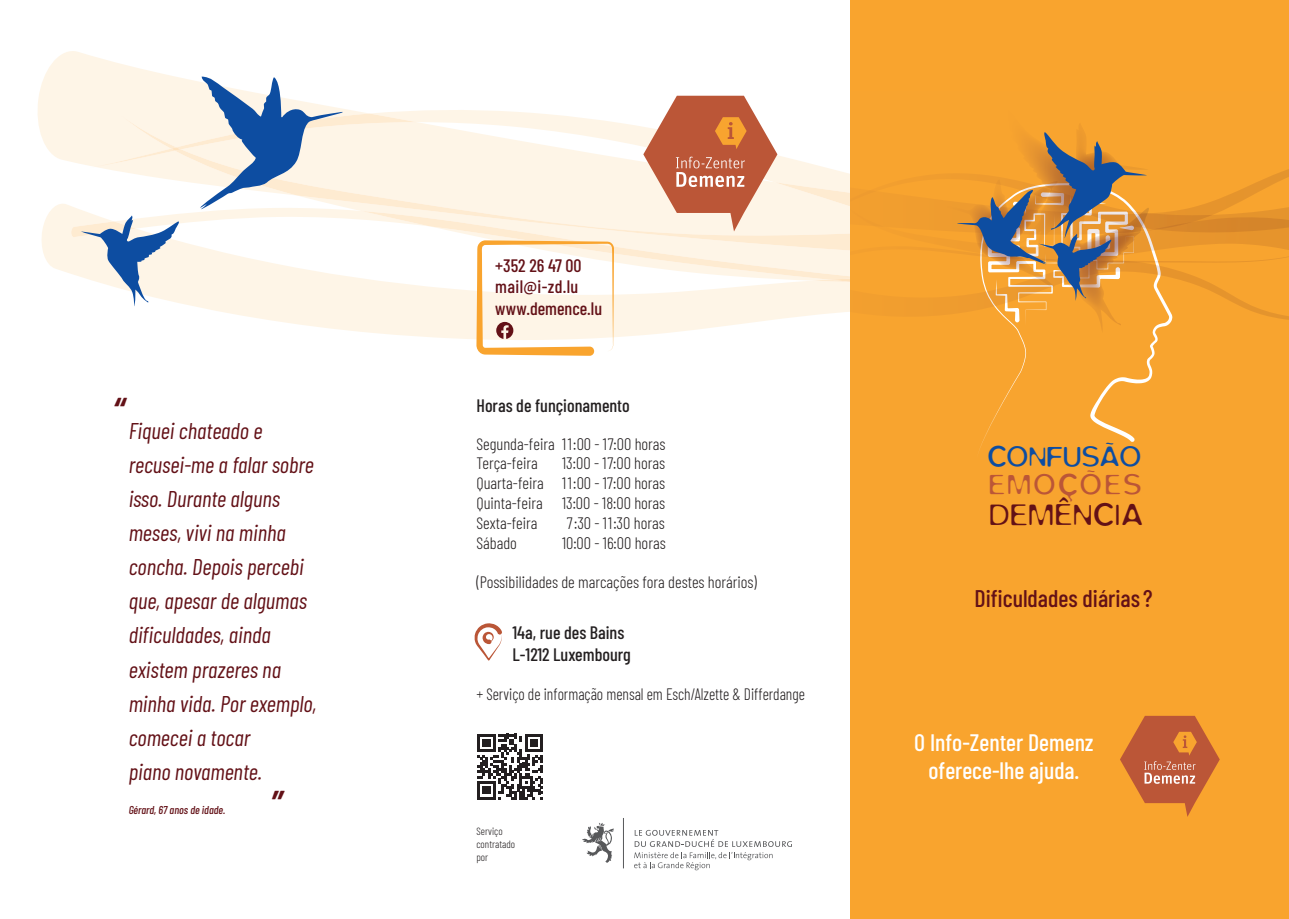
<style>
.page{position:relative;width:1289px;height:919px;background:#fff}
.page>*{position:absolute;margin:0;border:0;box-sizing:border-box;transform-origin:0 0}
.t1{font:italic 600 38.7px "Barlow Condensed";color:#631117}
.t2{font:300 33.75px "Blur";letter-spacing:.02em;color:#631117}
.t3{font:300 31.35px "Blur";letter-spacing:.075em;color:#bb5637}
.t4{font:300 31.05px "Blur";color:#0d4da1}
.t5{font:500 24.75px "Barlow Condensed";color:#631117}
.t6{font:500 24px "Barlow Condensed";color:#631117}
.t7{font:500 23.7px/28.5px "Barlow Condensed";color:#fff;text-align:center}
.t8{font:italic 22.65px/34px "Barlow Condensed";color:#631117}
.t9{font:500 18px "Barlow Condensed";color:#231f20}
.t10{font:500 18px "Barlow Condensed";color:#631117}
.t11{font:300 16.5px "Barlow Condensed";color:#231f20}
.t12{font:300 16.5px "Barlow Condensed";color:#231f20;scale:.94 1}
.t13{font:italic 500 11.4px "Barlow Condensed";color:#631117}
.t14{font:300 10.5px/12.6px "Barlow Condensed";color:#231f20}
</style>
<div class="page">
<svg style="left:37px;top:51px;width:707px;height:115px"></svg>
<svg style="left:95px;top:113px;width:548px;height:67px;fill:#fef5e7"></svg>
<svg style="left:171px;top:147px;width:640px;height:56px;background:#fef5e8"></svg>
<svg style="left:41px;top:203px;width:770px;height:136px;fill:#fef5e7"></svg>
<svg style="left:71px;top:221px;width:740px;height:81px;fill:#fef5e7"></svg>
<div style="left:850px;top:0;width:438px;height:918px;background:#f9a42e"></div>
<svg style="left:979px;top:333px;width:179px;height:117px"></svg>
<svg style="left:811px;top:127px;width:477px;height:206px"></svg>
<svg style="left:81px;top:215px;width:99px;height:91px"></svg>
<svg style="left:200px;top:77px;width:145px;height:132px"></svg>
<svg style="left:643px;top:96px;width:134px;height:135px;background:#d6957b"></svg>
<hr style="left:623px;top:817px;width:1px;height:51px;background:#57585a">
<svg style="left:582px;top:823px;width:32px;height:39px"></svg>
<svg style="left:634px;top:830px;width:158px;height:40px"></svg>
<svg style="left:1120px;top:715px;width:99px;height:101px"></svg>
<svg style="left:476px;top:240px;width:138px;height:116px"></svg>
<svg style="left:474px;top:623px;width:28px;height:37px"></svg>
<svg style="left:477px;top:733px;width:66px;height:66px"></svg>
<p class="t1" style="left:113px;top:383px;width:13px">“</p>
<p class="t8" style="left:129px;top:412px;width:189px">Fiquei chateado e recusei-me a falar sobre isso. Durante alguns meses, vivi na minha concha. Depois percebi que, apesar de algumas dificuldades, ainda existem prazeres na minha vida. Por exemplo, comecei a tocar<br>piano novamente.</p>
<p class="t13" style="left:129px;top:801px;width:98px">Gérard, 67 anos de idade.</p>
<p class="t1" style="left:270px;top:776px;width:13px">”</p>
<p class="t10" style="left:495px;top:252px;width:88px">+352 26 47 00</p>
<p class="t10" style="left:495px;top:274px;width:85px">mail@i-zd.lu</p>
<p class="t10" style="left:495px;top:296px;width:108px">www.demence.lu</p>
<p class="t9" style="left:476px;top:392px;width:155px">Horas de funçionamento</p>
<p class="t11" style="left:476px;top:432px;width:191px">Segunda-feira 11:00 - 17:00 horas</p>
<p class="t11" style="left:476px;top:451px;width:63px">Terça-feira</p>
<p class="t11" style="left:562px;top:451px;width:105px">13:00 - 17:00 horas</p>
<p class="t11" style="left:476px;top:471px;width:190px">Quarta-feira 11:00 - 17:00 horas</p>
<p class="t11" style="left:476px;top:491px;width:190px">Quinta-feira 13:00 - 18:00 horas</p>
<p class="t11" style="left:476px;top:511px;width:63px">Sexta-feira</p>
<p class="t11" style="left:567px;top:511px;width:99px">7:30 - 11:30 horas</p>
<p class="t11" style="left:476px;top:531px;width:42px">Sábado</p>
<p class="t11" style="left:562px;top:531px;width:105px">10:00 - 16:00 horas</p>
<p class="t11" style="left:476px;top:570px;width:282px">(Possibilidades de marcações fora destes horários)</p>
<p class="t9" style="left:512px;top:619px;width:113px">14a, rue des Bains</p>
<p class="t9" style="left:512px;top:641px;width:120px">L-1212 Luxembourg</p>
<p class="t12" style="left:476px;top:682px;width:351px">+ Serviço de informação mensal em Esch/Alzette &amp; Differdange</p>
<p class="t14" style="left:476px;top:824px;width:40px">Serviço contratado por</p>
<p class="t4" style="left:987px;top:439px;width:155px">CONFUSÃO</p>
<p class="t3" style="left:988px;top:466px;width:154px">EMOÇÕES</p>
<p class="t2" style="left:988px;top:495px;width:155px">DEMÊNCIA</p>
<p class="t6" style="left:974px;top:581px;width:179px">Dificuldades diárias?</p>
<p class="t5" style="left:971px;top:590px;width:187px">Dificuldades diárias ?</p>
<p class="t7" style="left:914px;top:726px;width:181px">O Info-Zenter Demenz oferece-lhe ajuda.</p>
</div>
